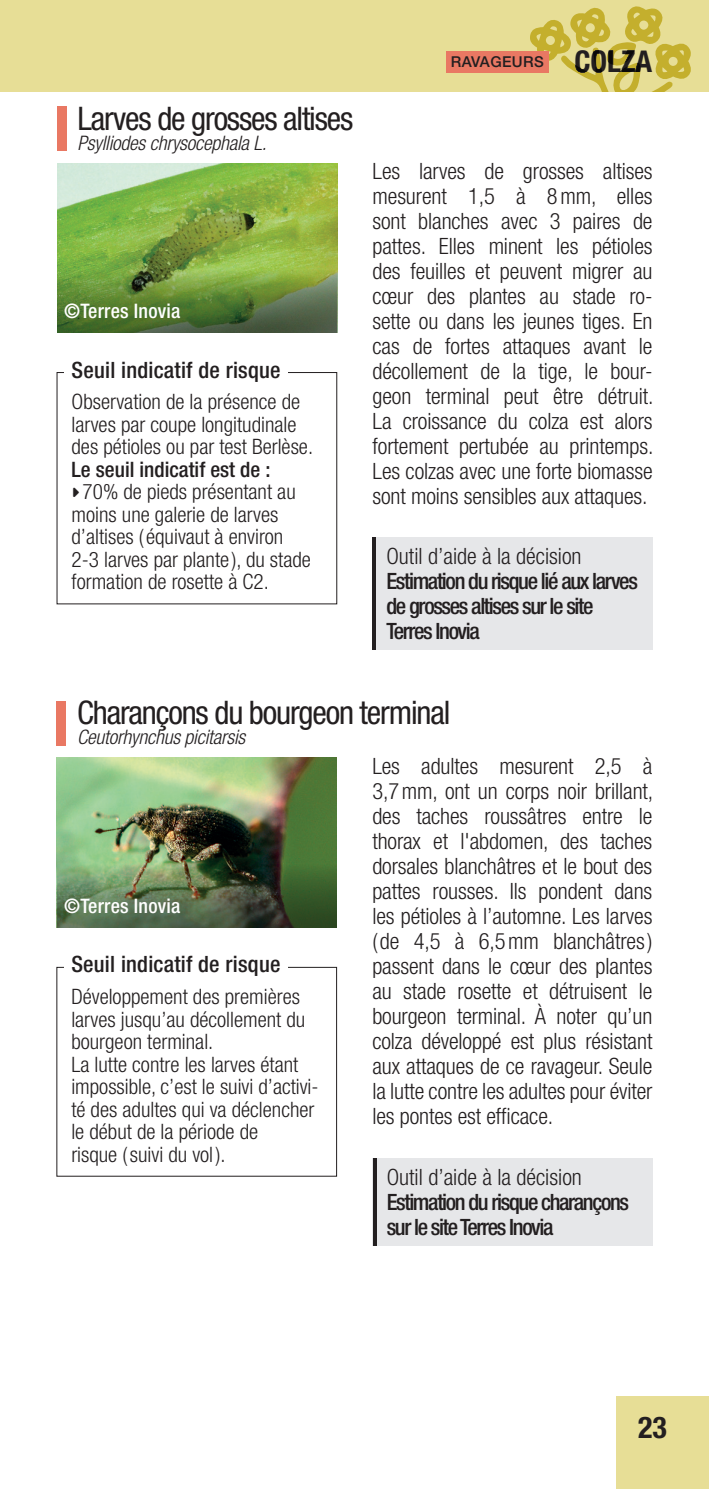
<style>
.page{position:relative;width:709px;height:1489px;background:#fff}
.page>*{position:absolute;margin:0;border:0;box-sizing:border-box;transform-origin:0 0}
.t1{font:condensed 32.5px "Helvetica Neue LT Pro";letter-spacing:-.035em;color:#231f20}
.t2{font:700 condensed 30px "Helvetica Neue LT Pro";color:#231f20}
.t3{font:300 condensed 22.5px/25px "Helvetica Neue LT Pro";letter-spacing:-.005em;color:#231f20;text-align:justify}
.t4{font:500 condensed 22.5px/25px "Helvetica Neue LT Pro";letter-spacing:-.06em;color:#231f20}
.t5{font:500 condensed 22.5px "Helvetica Neue LT Pro";letter-spacing:.01em;color:#231f20}
.t6{font:300 condensed 21.25px/22.5px "Helvetica Neue LT Pro";color:#231f20}
.t7{font:500 condensed 21.25px "Helvetica Neue LT Pro";color:#231f20}
.t8{font:italic 300 condensed 20px "Helvetica Neue LT Pro";letter-spacing:-.01em;color:#231f20}
.t9{font:500 condensed 20px "Helvetica Neue LT Pro";letter-spacing:.01em;color:#fff}
.t10{font:500 15px "Helvetica Neue LT Pro";letter-spacing:.025em;color:#231f20}
</style>
<div class="page">
<div style="left:0;top:0;width:709px;height:92px;background:#e7de96"></div>
<div style="left:617px;top:1396px;width:92px;height:92px;background:#e7de96"></div>
<svg style="left:530px;top:6px;width:161px;height:86px"></svg>
<div style="left:446px;top:51px;width:103px;height:21px;background:#e97863"></div>
<img style="left:57px;top:163px;width:280px;height:106px">
<div style="left:57px;top:106px;width:10px;height:45px;background:#e97863"></div>
<div style="left:372px;top:537px;width:280px;height:113px;background:#e6e7e9"></div>
<hr style="left:372px;top:537px;width:4px;height:113px;background:#231f20">
<img style="left:57px;top:758px;width:280px;height:105px">
<div style="left:57px;top:967px;width:280px;height:209px;border:1px solid #231f20"></div>
<div style="left:64px;top:951px;width:224px;height:26px;background:#fff"></div>
<div style="left:56px;top:701px;width:10px;height:44px;background:#e97863"></div>
<div style="left:372px;top:1158px;width:280px;height:87px;background:#e6e7e9"></div>
<hr style="left:373px;top:1158px;width:4px;height:87px;background:#231f20">
<svg style="left:57px;top:269px;width:280px;height:63px;background:#5e803b"></svg>
<img style="left:57px;top:863px;width:280px;height:64px">
<h1 class="t1" style="left:78px;top:99px;width:277px">Larves de grosses altises</h1>
<p class="t8" style="left:78px;top:131px;width:191px">Psylliodes chrysocephala L.</p>
<p class="t9" style="left:64px;top:299px;width:118px">©Terres Inovia</p>
<p class="t5" style="left:71px;top:356px;width:211px">Seuil indicatif de risque</p>
<p class="t6" style="left:71px;top:390px;width:243px">Observation de la présence de larves par coupe longitudinale des pétioles ou par test Berlèse.</p>
<p class="t7" style="left:71px;top:456px;width:200px">Le seuil indicatif est de :</p>
<p class="t6" style="left:71px;top:480px;width:241px">★ 70% de pieds présentant au moins une galerie de larves d’altises ( équivaut à environ<br>2-3 larves par plante ), du stade formation de rosette à C2.</p>
<p class="t10" style="left:451px;top:53px;width:94px">RAVAGEURS</p>
<h2 class="t2" style="left:574px;top:43px;width:79px">COLZA</h2>
<p class="t3" style="left:372px;top:158px;width:282px">Les larves de grosses altises mesurent 1,5 à 8mm, elles sont blanches avec 3 paires de pattes. Elles minent les pétioles des feuilles et peuvent migrer au cœur des plantes au stade ro&shy;sette ou dans les jeunes tiges. En cas de fortes attaques avant le décollement de la tige, le bour&shy;geon terminal peut être détruit.<br>La croissance du colza est alors fortement pertubée au printemps.<br>Les colzas avec une forte biomasse sont moins sensibles aux attaques.</p>
<p class="t3" style="left:386px;top:543px;width:197px">Outil d’aide à la décision</p>
<p class="t4" style="left:386px;top:568px;width:253px">Estimation du risque lié aux larves de grosses altises sur le site<br>Terres Inovia</p>
<h1 class="t1" style="left:77px;top:693px;width:375px">Charançons du bourgeon terminal</h1>
<p class="t8" style="left:77px;top:725px;width:170px">Ceutorhynchus picitarsis</p>
<p class="t9" style="left:64px;top:894px;width:118px">©Terres Inovia</p>
<p class="t5" style="left:71px;top:950px;width:211px">Seuil indicatif de risque</p>
<p class="t6" style="left:71px;top:985px;width:249px">Développement des premières larves jusqu’au décollement du bourgeon terminal.<br>La lutte contre les larves étant impossible, c’est le suivi d’activi&shy;té des adultes qui va déclencher le début de la période de<br>risque (suivi du vol ).</p>
<p class="t3" style="left:372px;top:753px;width:282px">Les adultes mesurent 2,5 à 3,7mm, ont un corps noir brillant, des taches roussâtres entre le thorax et l'abdomen, des taches dorsales blanchâtres et le bout des pattes rousses. Ils pondent dans les pétioles à l’automne. Les larves ( de 4,5 à 6,5mm blanchâtres) passent dans le cœur des plantes au stade rosette et détruisent le bourgeon terminal. À noter qu’un colza développé est plus résistant aux attaques de ce ravageur. Seule la lutte contre les adultes pour éviter les pontes est efficace.</p>
<p class="t3" style="left:387px;top:1164px;width:197px">Outil d’aide à la décision</p>
<p class="t4" style="left:387px;top:1189px;width:244px">Estimation du risque charançons sur le site Terres Inovia</p>
<h2 class="t2" style="left:638px;top:1409px;width:30px">23</h2>
</div>
